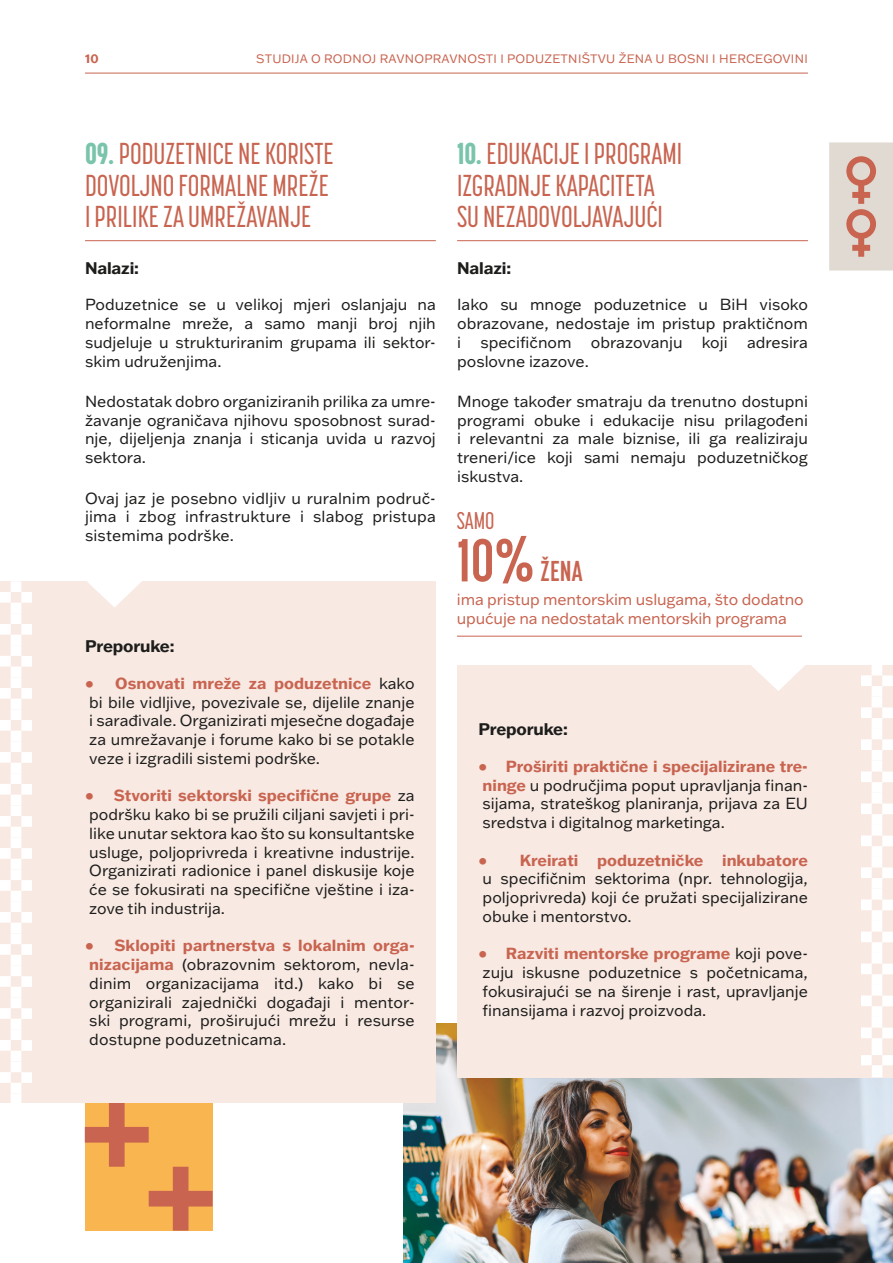
<style>
.page{position:relative;width:893px;height:1263px;background:#fff}
.page>*{position:absolute;margin:0;border:0;box-sizing:border-box;transform-origin:0 0}
.t1{font:500 30px/31.5px "Korolev Compressed";color:#c86450}
.t2{font:700 28.5px "Korolev Compressed";color:#c86450}
.t3{font:500 24px "Korolev Compressed";color:#c86450}
.t4{font:700 16.5px "Franklin Gothic ATF";letter-spacing:-.01em;color:#1d1d1b}
.t5{font:15.75px/18.8px "Franklin Gothic ATF";color:#1d1d1b;text-align:justify}
.t6{font:15.75px/18.8px "Franklin Gothic ATF";letter-spacing:-.01em;color:#c86450}
.t7{font:700 15.75px "Franklin Gothic ATF";color:#c86450}
.t8{font:12px "Franklin Gothic ATF";letter-spacing:.02em;color:#c86450}
.t9{font:700 12px "Franklin Gothic ATF";color:#c86450}
.s1{font-weight:800;color:#7ac4ab}
.s2{font-weight:700;color:#c86450}
.s3{font-size:60px}
</style>
<div class="page">
<hr style="left:85px;top:73px;width:723px;height:1px;background:#c86450">
<img style="left:404px;top:1024px;width:489px;height:239px">
<div style="left:457px;top:665px;width:436px;height:412px;background:#f8e9e3"></div>
<hr style="left:457px;top:240px;width:351px;height:1px;background:#c86450">
<svg style="left:829px;top:142px;width:64px;height:128px"></svg>
<hr style="left:457px;top:636px;width:345px;height:1px;background:#c86450">
<svg style="left:85px;top:1103px;width:128px;height:127px"></svg>
<div style="left:0;top:581px;width:436px;height:522px;background:#f8e9e3"></div>
<svg style="left:0;top:581px;width:32px;height:522px"></svg>
<svg style="left:87px;top:581px;width:55px;height:26px"></svg>
<svg style="left:751px;top:665px;width:54px;height:26px"></svg>
<hr style="left:85px;top:240px;width:351px;height:1px;background:#c86450">
<svg style="left:861px;top:665px;width:32px;height:412px"></svg>
<p class="t9" style="left:85px;top:51px;width:15px">10</p>
<p class="t8" style="left:256px;top:51px;width:553px">STUDIJA O RODNOJ RAVNOPRAVNOSTI I PODUZETNIŠTVU ŽENA U BOSNI I HERCEGOVINI</p>
<h1 class="t1" style="left:85px;top:138px;width:250px"><span class="s1">09.</span>PODUZETNICE NE KORISTE<br>DOVOLJNO FORMALNE MREŽE<br>I PRILIKE ZA UMREŽAVANJE</h1>
<p class="t4" style="left:85px;top:257px;width:56px">Nalazi:</p>
<p class="t5" style="left:85px;top:295px;width:352px">Poduzetnice se u velikoj mjeri oslanjaju na neformalne mreže, a samo manji broj njih sudjeluje u strukturiranim grupama ili sektor&shy;skim udruženjima.</p>
<p class="t5" style="left:85px;top:391px;width:352px">Nedostatak dobro organiziranih prilika za umre&shy;žavanje ograničava njihovu sposobnost surad&shy;nje, dijeljenja znanja i sticanja uvida u razvoj sektora.</p>
<p class="t5" style="left:85px;top:488px;width:352px">Ovaj jaz je posebno vidljiv u ruralnim područ&shy;jima i zbog infrastrukture i slabog pristupa sistemima podrške.</p>
<p class="t4" style="left:85px;top:635px;width:91px">Preporuke:</p>
<p class="t5" style="left:85px;top:673px;width:331px"><span class="s2">• Osnovati mreže za poduzetnice</span> kako bi bile vidljive, povezivale se, dijelile znanje i sarađivale. Organizirati mjesečne događaje za umrežavanje i forume kako bi se potakle veze i izgradili sistemi podrške.</p>
<p class="t5" style="left:85px;top:786px;width:331px"><span class="s2">• Stvoriti sektorski specifične grupe</span> za podršku kako bi se pružili ciljani savjeti i pri&shy;like unutar sektora kao što su konsultantske usluge, poljoprivreda i kreativne industrije.<br>Organizirati radionice i panel diskusije koje će se fokusirati na specifične vještine i iza&shy;zove tih industrija.</p>
<p class="t5" style="left:85px;top:936px;width:331px"><span class="s2">• Sklopiti partnerstva s lokalnim orga&shy;nizacijama</span> (obrazovnim sektorom, nevla&shy;dinim organizacijama itd.) kako bi se organizirali zajednički događaji i mentor&shy;ski programi, proširujući mrežu i resurse dostupne poduzetnicama.</p>
<h1 class="t1" style="left:457px;top:138px;width:227px"><span class="s1">10.</span>EDUKACIJE I PROGRAMI<br>IZGRADNJE KAPACITETA<br>SU NEZADOVOLJAVAJUĆI</h1>
<p class="t4" style="left:457px;top:257px;width:56px">Nalazi:</p>
<p class="t5" style="left:457px;top:295px;width:352px">Iako su mnoge poduzetnice u BiH visoko obrazovane, nedostaje im pristup praktičnom i specifičnom obrazovanju koji adresira poslovne izazove.</p>
<p class="t5" style="left:457px;top:391px;width:352px">Mnoge također smatraju da trenutno dostupni programi obuke i edukacije nisu prilagođeni i relevantni za male biznise, ili ga realiziraju treneri/ice koji sami nemaju poduzetničkog iskustva.</p>
<h3 class="t3" style="left:457px;top:507px;width:39px">SAMO</h3>
<h2 class="t2" style="left:457px;top:555px;width:127px"><span class="s3">10%</span> ŽENA</h2>
<p class="t6" style="left:457px;top:589px;width:348px">ima pristup mentorskim uslugama, što dodatno upućuje na nedostatak mentorskih programa</p>
<p class="t4" style="left:478px;top:718px;width:91px">Preporuke:</p>
<p class="t5" style="left:478px;top:756px;width:331px"><span class="s2">• Proširiti praktične i specijalizirane tre&shy;ninge</span> u područjima poput upravljanja finan&shy;sijama, strateškog planiranja, prijava za EU sredstva i digitalnog marketinga.</p>
<p class="t7" style="left:478px;top:849px;width:331px">• Kreirati poduzetničke inkubatore</p>
<p class="t5" style="left:483px;top:869px;width:327px">u specifičnim sektorima (npr. tehnologija, poljoprivreda) koji će pružati specijalizirane obuke i mentorstvo.</p>
<p class="t5" style="left:478px;top:944px;width:331px"><span class="s2">• Razviti mentorske programe</span> koji pove&shy;zuju iskusne poduzetnice s početnicama, fokusirajući se na širenje i rast, upravljanje finansijama i razvoj proizvoda.</p>
</div>
